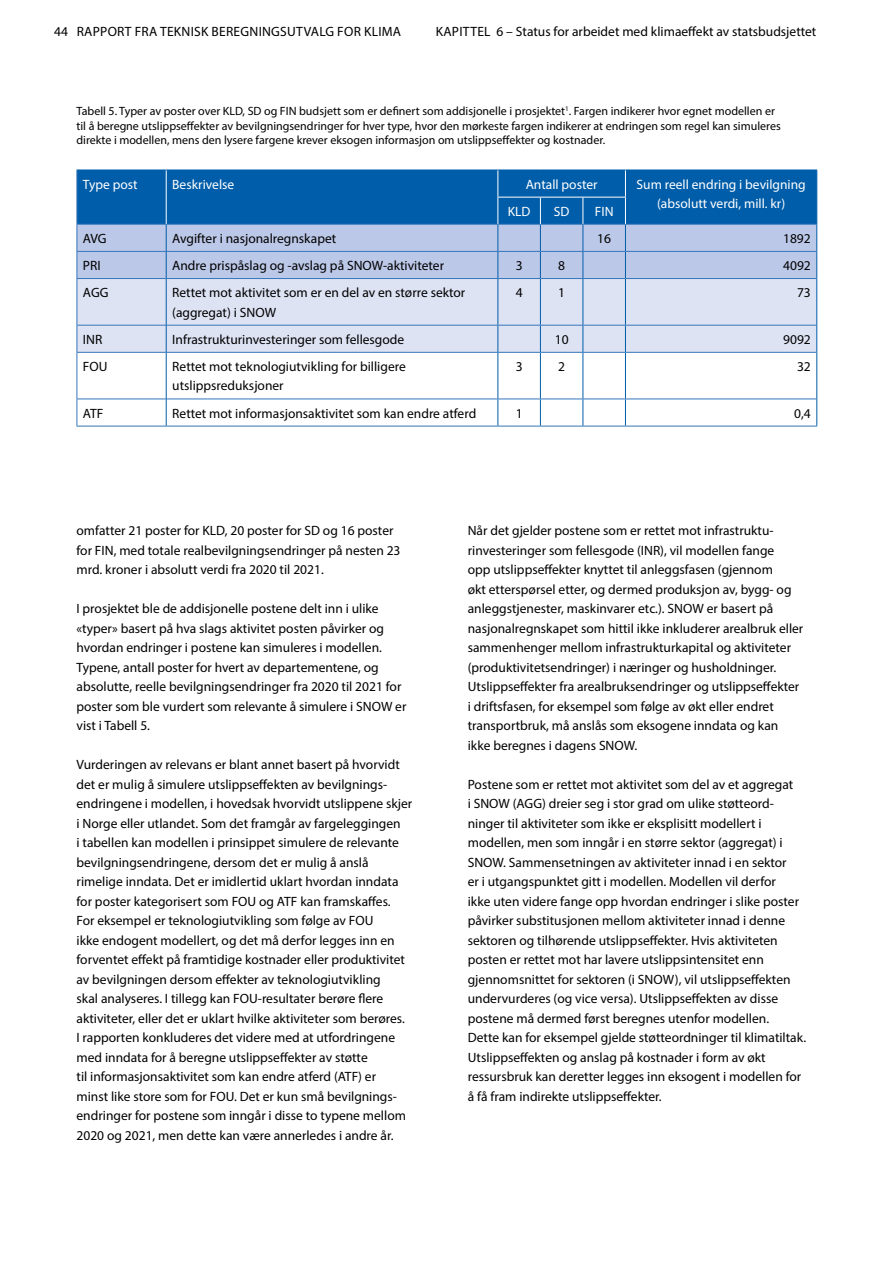
<style>
.page{position:relative;width:893px;height:1263px;background:#fff}
.page>*{position:absolute;margin:0;border:0;box-sizing:border-box;transform-origin:0 0}
.t1{font:13.5px/19.5px "Myriad Pro";color:#000}
.t2{font:13.5px/19.5px "Myriad Pro";color:#fff;text-align:center}
.t3{font:13.5px "Myriad Pro";letter-spacing:.02em;color:#000}
.t4{font:12px/14.4px "Myriad Pro";color:#000}
</style>
<div class="page">
<div style="left:78px;top:279px;width:738px;height:73px;background:#dee3f4"></div>
<hr style="left:497px;top:279px;width:1px;height:46px;background:#005da9">
<hr style="left:540px;top:279px;width:1px;height:46px;background:#005da9">
<hr style="left:583px;top:279px;width:1px;height:46px;background:#005da9">
<hr style="left:625px;top:279px;width:1px;height:46px;background:#005da9">
<hr style="left:816px;top:279px;width:1px;height:46px;background:#005da9">
<svg style="left:497px;top:326px;width:1px;height:26px"></svg>
<svg style="left:540px;top:326px;width:1px;height:26px"></svg>
<svg style="left:583px;top:326px;width:1px;height:26px"></svg>
<svg style="left:625px;top:326px;width:1px;height:26px"></svg>
<svg style="left:816px;top:325px;width:1px;height:27px"></svg>
<hr style="left:497px;top:353px;width:1px;height:46px;background:#005da9">
<hr style="left:540px;top:353px;width:1px;height:46px;background:#005da9">
<hr style="left:583px;top:353px;width:1px;height:46px;background:#005da9">
<hr style="left:625px;top:353px;width:1px;height:46px;background:#005da9">
<hr style="left:816px;top:352px;width:1px;height:47px;background:#005da9">
<svg style="left:497px;top:400px;width:1px;height:26px"></svg>
<svg style="left:540px;top:400px;width:1px;height:26px"></svg>
<svg style="left:583px;top:400px;width:1px;height:26px"></svg>
<svg style="left:625px;top:400px;width:1px;height:26px"></svg>
<svg style="left:816px;top:399px;width:1px;height:27px"></svg>
<hr style="left:77px;top:279px;width:1px;height:46px;background:#3576bb">
<hr style="left:77px;top:325px;width:89px;height:1px;background:#3576bb">
<svg style="left:77px;top:326px;width:1px;height:26px"></svg>
<hr style="left:167px;top:325px;width:331px;height:1px;background:#3576bb">
<hr style="left:498px;top:325px;width:42px;height:1px;background:#3576bb">
<hr style="left:540px;top:325px;width:43px;height:1px;background:#3576bb">
<hr style="left:583px;top:325px;width:42px;height:1px;background:#3576bb">
<hr style="left:625px;top:325px;width:191px;height:1px;background:#3576bb">
<hr style="left:77px;top:352px;width:89px;height:1px;background:#3576bb">
<hr style="left:77px;top:353px;width:1px;height:46px;background:#3576bb">
<hr style="left:167px;top:352px;width:331px;height:1px;background:#3576bb">
<hr style="left:498px;top:352px;width:42px;height:1px;background:#3576bb">
<hr style="left:540px;top:352px;width:43px;height:1px;background:#3576bb">
<hr style="left:583px;top:352px;width:42px;height:1px;background:#3576bb">
<hr style="left:625px;top:352px;width:191px;height:1px;background:#3576bb">
<hr style="left:77px;top:399px;width:89px;height:1px;background:#3576bb">
<svg style="left:77px;top:399px;width:1px;height:27px"></svg>
<hr style="left:167px;top:399px;width:331px;height:1px;background:#3576bb">
<hr style="left:498px;top:399px;width:42px;height:1px;background:#3576bb">
<hr style="left:540px;top:399px;width:43px;height:1px;background:#3576bb">
<hr style="left:583px;top:399px;width:42px;height:1px;background:#3576bb">
<hr style="left:625px;top:399px;width:191px;height:1px;background:#3576bb">
<hr style="left:77px;top:426px;width:89px;height:1px;background:#3576bb">
<hr style="left:166px;top:426px;width:332px;height:1px;background:#3576bb">
<hr style="left:498px;top:426px;width:42px;height:1px;background:#3576bb">
<hr style="left:540px;top:426px;width:43px;height:1px;background:#3576bb">
<hr style="left:583px;top:426px;width:42px;height:1px;background:#3576bb">
<hr style="left:625px;top:426px;width:192px;height:1px;background:#3576bb">
<hr style="left:166px;top:279px;width:1px;height:46px;background:#005da9">
<svg style="left:166px;top:325px;width:1px;height:27px"></svg>
<hr style="left:166px;top:352px;width:1px;height:47px;background:#005da9">
<svg style="left:166px;top:399px;width:1px;height:27px"></svg>
<svg style="left:77px;top:170px;width:740px;height:109px;background:#5c91c7"></svg>
<p class="t3" style="left:54px;top:23px;width:348px">44 RAPPORT FRA TEKNISK BEREGNINGSUTVALG FOR KLIMA</p>
<p class="t1" style="left:436px;top:21px;width:382px">KAPITTEL 6 – Status for arbeidet med klimaeffekt av statsbudsjettet</p>
<p class="t4" style="left:77px;top:104px;width:706px">Tabell 5. Typer av poster over KLD, SD og FIN budsjett som er definert som addisjonelle i prosjektet<sup>1</sup>. Fargen indikerer hvor egnet modellen er til å beregne utslippseffekter av bevilgningsendringer for hver type, hvor den mørkeste fargen indikerer at endringen som regel kan simuleres direkte i modellen, mens den lysere fargene krever eksogen informasjon om utslippseffekter og kostnader.</p>
<p class="t2" style="left:83px;top:174px;width:56px">Type post</p>
<p class="t2" style="left:172px;top:174px;width:64px">Beskrivelse</p>
<p class="t2" style="left:526px;top:174px;width:73px">Antall poster</p>
<p class="t2" style="left:637px;top:174px;width:171px">Sum reell endring i bevilgning (absolutt verdi, mill. kr)</p>
<p class="t2" style="left:508px;top:201px;width:24px">KLD</p>
<p class="t2" style="left:554px;top:201px;width:17px">SD</p>
<p class="t2" style="left:595px;top:201px;width:20px">FIN</p>
<p class="t1" style="left:83px;top:228px;width:25px">AVG</p>
<p class="t1" style="left:172px;top:228px;width:166px">Avgifter i nasjonalregnskapet</p>
<p class="t1" style="left:597px;top:228px;width:15px">16</p>
<p class="t1" style="left:783px;top:228px;width:29px">1892</p>
<p class="t1" style="left:83px;top:256px;width:19px">PRI</p>
<p class="t1" style="left:172px;top:256px;width:273px">Andre prispåslag og -avslag på SNOW-aktiviteter</p>
<p class="t1" style="left:516px;top:256px;width:8px">3</p>
<p class="t1" style="left:558px;top:256px;width:8px">8</p>
<p class="t1" style="left:783px;top:256px;width:29px">4092</p>
<p class="t1" style="left:83px;top:283px;width:27px">AGG</p>
<p class="t1" style="left:172px;top:283px;width:295px">Rettet mot aktivitet som er en del av en større sektor (aggregat) i SNOW</p>
<p class="t1" style="left:516px;top:283px;width:8px">4</p>
<p class="t1" style="left:558px;top:283px;width:8px">1</p>
<p class="t1" style="left:797px;top:283px;width:15px">73</p>
<p class="t1" style="left:83px;top:329px;width:21px">INR</p>
<p class="t1" style="left:172px;top:329px;width:234px">Infrastrukturinvesteringer som fellesgode</p>
<p class="t1" style="left:555px;top:329px;width:15px">10</p>
<p class="t1" style="left:783px;top:329px;width:29px">9092</p>
<p class="t1" style="left:83px;top:356px;width:26px">FOU</p>
<p class="t1" style="left:172px;top:356px;width:235px">Rettet mot teknologiutvikling for billigere utslippsreduksjoner</p>
<p class="t1" style="left:516px;top:356px;width:8px">3</p>
<p class="t1" style="left:558px;top:356px;width:8px">2</p>
<p class="t1" style="left:797px;top:356px;width:15px">32</p>
<p class="t1" style="left:83px;top:403px;width:22px">ATF</p>
<p class="t1" style="left:172px;top:403px;width:306px">Rettet mot informasjonsaktivitet som kan endre atferd</p>
<p class="t1" style="left:516px;top:403px;width:8px">1</p>
<p class="t1" style="left:794px;top:403px;width:18px">0,4</p>
<p class="t1" style="left:77px;top:521px;width:325px">omfatter 21 poster for KLD, 20 poster for SD og 16 poster for FIN, med totale realbevilgningsendringer på nesten 23 mrd. kroner i absolutt verdi fra 2020 til 2021.</p>
<p class="t1" style="left:77px;top:599px;width:331px">I prosjektet ble de addisjonelle postene delt inn i ulike «typer» basert på hva slags aktivitet posten påvirker og hvordan endringer i postene kan simuleres i modellen.<br>Typene, antall poster for hvert av departementene, og absolutte, reelle bevilgningsendringer fra 2020 til 2021 for poster som ble vurdert som relevante å simulere i SNOW er vist i Tabell 5.</p>
<p class="t1" style="left:77px;top:755px;width:337px">Vurderingen av relevans er blant annet basert på hvorvidt det er mulig å simulere utslippseffekten av bevilgnings&shy;endringene i modellen, i hovedsak hvorvidt utslippene skjer i Norge eller utlandet. Som det framgår av fargeleggingen<br>i tabellen kan modellen i prinsippet simulere de relevante bevilgningsendringene, dersom det er mulig å anslå rimelige inndata. Det er imidlertid uklart hvordan inndata for poster kategorisert som FOU og ATF kan framskaffes.<br>For eksempel er teknologiutvikling som følge av FOU<br>ikke endogent modellert, og det må derfor legges inn en forventet effekt på framtidige kostnader eller produktivitet av bevilgningen dersom effekter av teknologiutvikling<br>skal analyseres. I tillegg kan FOU-resultater berøre flere aktiviteter, eller det er uklart hvilke aktiviteter som berøres.<br>I rapporten konkluderes det videre med at utfordringene med inndata for å beregne utslippseffekter av støtte<br>til informasjonsaktivitet som kan endre atferd (ATF) er<br>minst like store som for FOU. Det er kun små bevilgnings&shy;endringer for postene som inngår i disse to typene mellom 2020 og 2021, men dette kan være annerledes i andre år.</p>
<p class="t1" style="left:468px;top:521px;width:337px">Når det gjelder postene som er rettet mot infrastruktu&shy;rinvesteringer som fellesgode (INR), vil modellen fange<br>opp utslippseffekter knyttet til anleggsfasen (gjennom<br>økt etterspørsel etter, og dermed produksjon av, bygg- og anleggstjenester, maskinvarer etc.). SNOW er basert på nasjonalregnskapet som hittil ikke inkluderer arealbruk eller sammenhenger mellom infrastrukturkapital og aktiviteter (produktivitetsendringer) i næringer og husholdninger.<br>Utslippseffekter fra arealbruksendringer og utslippseffekter i driftsfasen, for eksempel som følge av økt eller endret transportbruk, må anslås som eksogene inndata og kan ikke beregnes i dagens SNOW.</p>
<p class="t1" style="left:468px;top:774px;width:340px">Postene som er rettet mot aktivitet som del av et aggregat<br>i SNOW (AGG) dreier seg i stor grad om ulike støtteord&shy;ninger til aktiviteter som ikke er eksplisitt modellert i modellen, men som inngår i en større sektor (aggregat) i SNOW. Sammensetningen av aktiviteter innad i en sektor<br>er i utgangspunktet gitt i modellen. Modellen vil derfor<br>ikke uten videre fange opp hvordan endringer i slike poster påvirker substitusjonen mellom aktiviteter innad i denne sektoren og tilhørende utslippseffekter. Hvis aktiviteten posten er rettet mot har lavere utslippsintensitet enn gjennomsnittet for sektoren (i SNOW), vil utslippseffekten undervurderes (og vice versa). Utslippseffekten av disse postene må dermed først beregnes utenfor modellen.<br>Dette kan for eksempel gjelde støtteordninger til klimatiltak.<br>Utslippseffekten og anslag på kostnader i form av økt ressursbruk kan deretter legges inn eksogent i modellen for å få fram indirekte utslippseffekter.</p>
</div>
